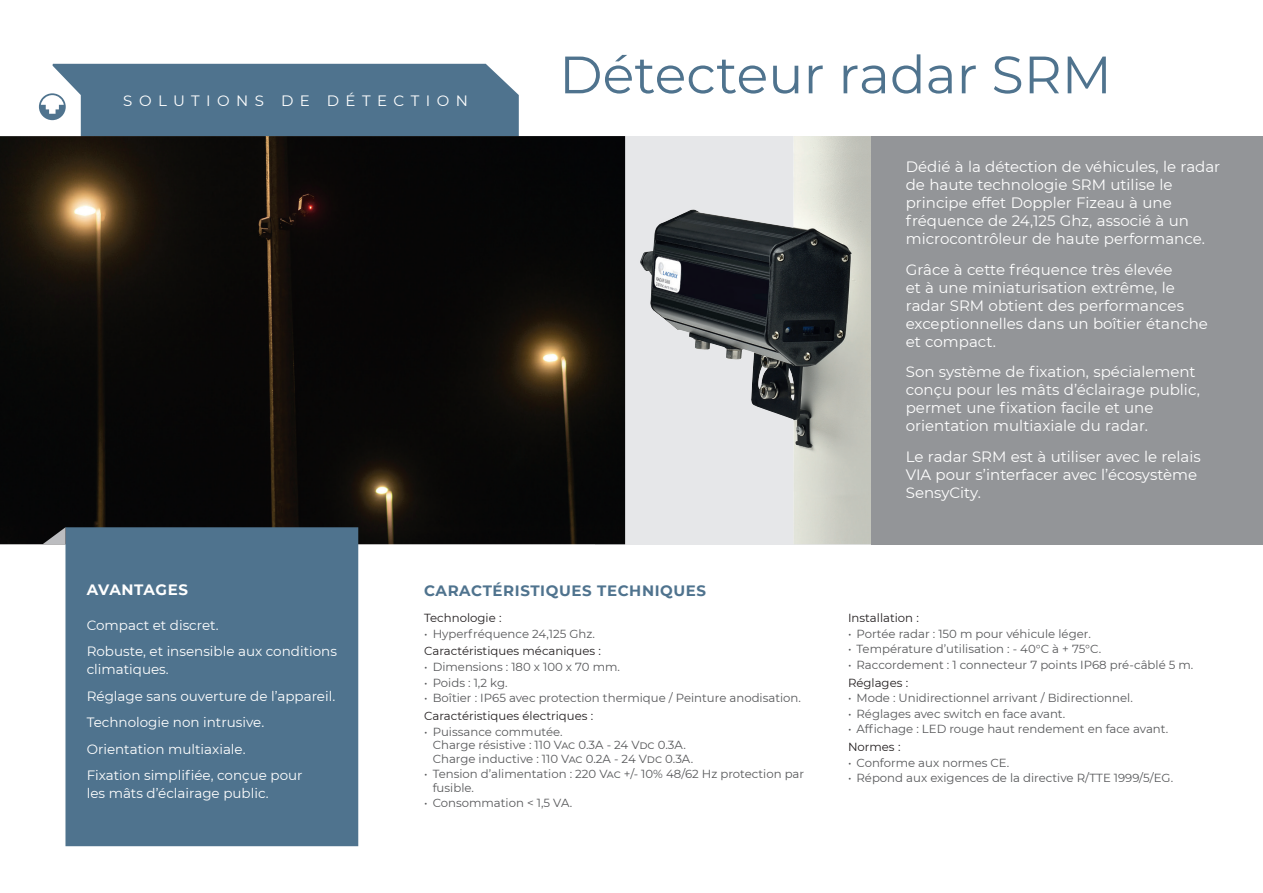
<style>
.page{position:relative;width:1263px;height:893px;background:#fff}
.page>*{position:absolute;margin:0;border:0;box-sizing:border-box;transform-origin:0 0}
.Nom_Produit{font:52.5px "Montserrat";color:#4f738e}
.Accroches{font:15px/18px "Montserrat";color:#fff}
.TITRES{font:700 15px "Montserrat";letter-spacing:.04em;color:#4f738e}
.Onglet_gauche{font:15px "Montserrat";letter-spacing:.43em;color:#fff}
.TITRES-2{font:700 15px "Montserrat";letter-spacing:.035em;color:#fff}
.Avantages{font:13.5px/18px "Montserrat";color:#fff}
.t1{font:11.7px/13.5px "Montserrat";color:#57585a}
.CTech_gras{font:11.7px "Montserrat";color:#231f20}
</style>
<div class="page">
<div style="left:595px;top:136px;width:668px;height:408px;background:#e6e7e9"></div>
<img style="left:0;top:136px;width:625px;height:408px">
<svg style="left:38px;top:64px;width:481px;height:72px;background:#5d7e97"></svg>
<img style="left:640px;top:136px;width:232px;height:408px">
<div style="left:65px;top:527px;width:293px;height:319px;background:#4f738e"></div>
<svg style="left:43px;top:527px;width:22px;height:17px"></svg>
<div style="left:872px;top:136px;width:391px;height:408px;background:#939598"></div>
<p class="Onglet_gauche" style="left:123px;top:90px;width:346px">SOLUTIONS DE DÉTECTION</p>
<p class="Nom_Produit" style="left:559px;top:39px;width:554px">Détecteur radar SRM</p>
<p class="Accroches" style="left:906px;top:157px;width:316px">Dédié à la détection de véhicules, le radar de haute technologie SRM utilise le principe effet Doppler Fizeau à une fréquence de 24,125 Ghz, associé à un microcontrôleur de haute performance.</p>
<p class="Accroches" style="left:906px;top:260px;width:304px">Grâce à cette fréquence très élevée<br>et à une miniaturisation extrême, le radar SRM obtient des performances exceptionnelles dans un boîtier étanche et compact.</p>
<p class="Accroches" style="left:906px;top:362px;width:296px">Son système de fixation, spécialement conçu pour les mâts d’éclairage public, permet une fixation facile et une orientation multiaxiale du radar.</p>
<p class="Accroches" style="left:906px;top:447px;width:296px">Le radar SRM est à utiliser avec le relais<br>VIA pour s’interfacer avec l’écosystème<br>SensyCity.</p>
<p class="TITRES-2" style="left:87px;top:579px;width:103px">AVANTAGES</p>
<p class="Avantages" style="left:87px;top:615px;width:134px">Compact et discret.</p>
<p class="Avantages" style="left:87px;top:642px;width:252px">Robuste, et insensible aux conditions climatiques.</p>
<p class="Avantages" style="left:87px;top:686px;width:250px">Réglage sans ouverture de l’appareil.</p>
<p class="Avantages" style="left:87px;top:713px;width:179px">Technologie non intrusive.</p>
<p class="Avantages" style="left:87px;top:739px;width:160px">Orientation multiaxiale.</p>
<p class="Avantages" style="left:87px;top:766px;width:217px">Fixation simplifiée, conçue pour les mâts d’éclairage public.</p>
<p class="TITRES" style="left:424px;top:580px;width:283px">CARACTÉRISTIQUES TECHNIQUES</p>
<p class="CTech_gras" style="left:424px;top:610px;width:79px">Technologie :</p>
<p class="t1" style="left:424px;top:626px;width:172px">• Hyperfréquence 24,125 Ghz.</p>
<p class="CTech_gras" style="left:424px;top:643px;width:178px">Caractéristiques mécaniques :</p>
<p class="t1" style="left:424px;top:660px;width:197px">• Dimensions : 180 x 100 x 70 mm.</p>
<p class="t1" style="left:424px;top:675px;width:85px">• Poids : 1,2 kg.</p>
<p class="t1" style="left:424px;top:691px;width:378px">• Boîtier : IP65 avec protection thermique / Peinture anodisation.</p>
<p class="CTech_gras" style="left:424px;top:708px;width:171px">Caractéristiques électriques :</p>
<p class="t1" style="left:433px;top:724px;width:262px;text-indent:-9px">• Puissance commutée.<br>Charge résistive : 110 Vac 0.3A - 24 Vdc 0.3A.<br>Charge inductive : 110 Vac 0.2A - 24 Vdc 0.3A.</p>
<p class="t1" style="left:433px;top:767px;width:373px;text-indent:-9px">• Tension d’alimentation : 220 Vac +/- 10% 48/62 Hz protection par fusible.</p>
<p class="t1" style="left:424px;top:796px;width:150px">• Consommation &lt; 1,5 VA.</p>
<p class="CTech_gras" style="left:848px;top:610px;width:73px">Installation :</p>
<p class="t1" style="left:848px;top:626px;width:244px">• Portée radar : 150 m pour véhicule léger.</p>
<p class="t1" style="left:848px;top:642px;width:255px">• Température d’utilisation : - 40°C à + 75°C.</p>
<p class="t1" style="left:848px;top:657px;width:347px">• Raccordement : 1 connecteur 7 points IP68 pré-câblé 5 m.</p>
<p class="CTech_gras" style="left:848px;top:674px;width:62px">Réglages :</p>
<p class="t1" style="left:848px;top:691px;width:286px">• Mode : Unidirectionnel arrivant / Bidirectionnel.</p>
<p class="t1" style="left:848px;top:706px;width:219px">• Réglages avec switch en face avant.</p>
<p class="t1" style="left:848px;top:722px;width:322px">• Affichage : LED rouge haut rendement en face avant.</p>
<p class="CTech_gras" style="left:848px;top:739px;width:54px">Normes :</p>
<p class="t1" style="left:848px;top:755px;width:163px">• Conforme aux normes CE.</p>
<p class="t1" style="left:848px;top:771px;width:327px">• Répond aux exigences de la directive R/TTE 1999/5/EG.</p>
</div>
